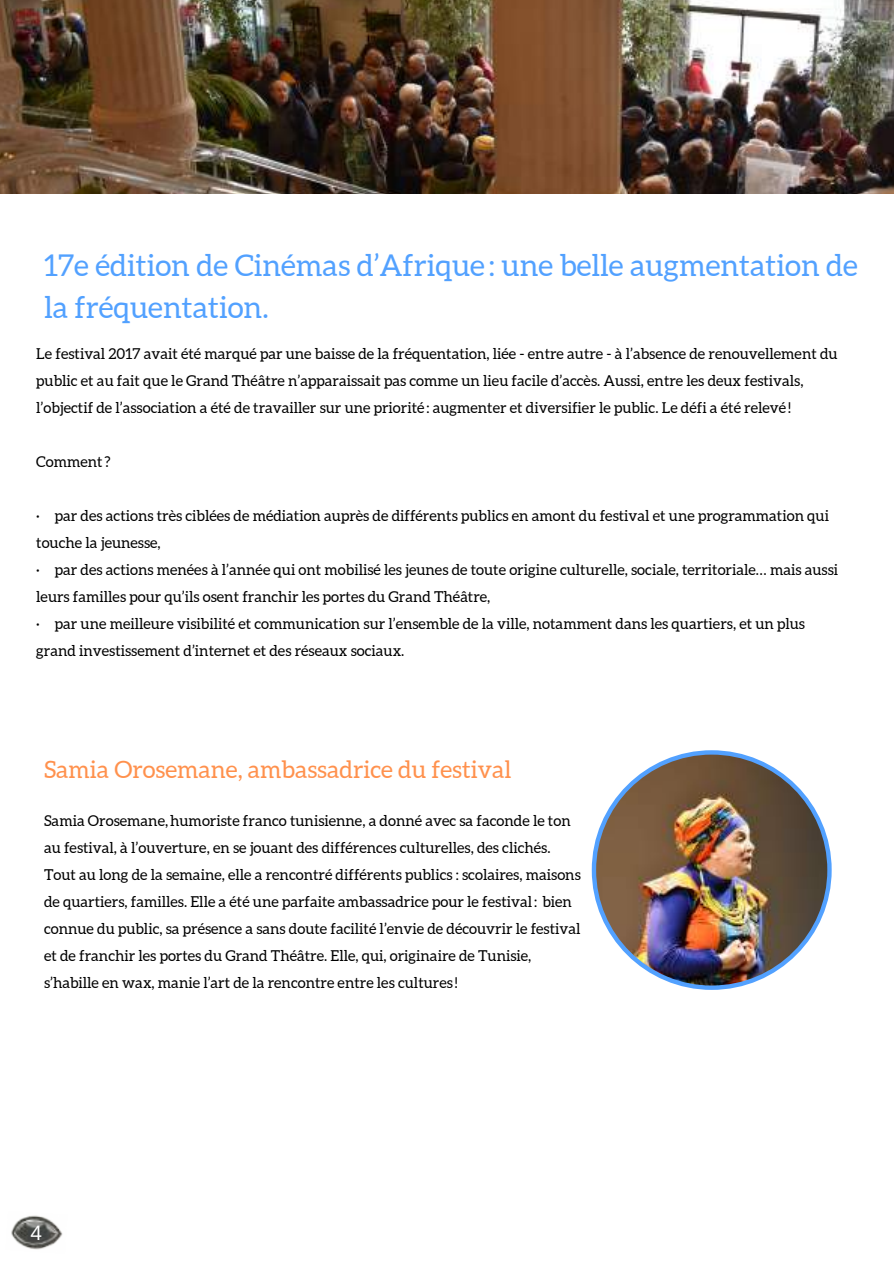
<style>
.page{position:relative;width:894px;height:1264px;background:#fff}
.page>*{position:absolute;margin:0;border:0;box-sizing:border-box;transform-origin:0 0}
.t1{font:30px/41.7px "Aleo";color:#52a1ff}
.t2{font:24px "Aleo";color:#ff914d}
.t3{font:20.85px "Arimo";color:#fff}
.t4{font:15px/27px "Aleo";color:#000}
</style>
<div class="page">
<img style="left:11px;top:1215px;width:52px;height:35px">
<img style="left:591px;top:750px;width:240px;height:239px">
<img style="left:0;top:0;width:893px;height:194px">
<h1 class="t1" style="left:44px;top:245px;width:815px">17e édition de Cinémas d’Afrique : une belle augmentation de la fréquentation.</h1>
<p class="t4" style="left:36px;top:340px;width:802px">Le festival 2017 avait été marqué par une baisse de la fréquentation, liée - entre autre - à l’absence de renouvellement du public et au fait que le Grand Théâtre n’apparaissait pas comme un lieu facile d’accès. Aussi, entre les deux festivals, l’objectif de l’association a été de travailler sur une priorité : augmenter et diversifier le public. Le défi a été relevé !</p>
<p class="t4" style="left:36px;top:448px;width:76px">Comment ?</p>
<p class="t4" style="left:36px;top:502px;width:803px">· par des actions très ciblées de médiation auprès de différents publics en amont du festival et une programmation qui touche la jeunesse,<br>· par des actions menées à l’année qui ont mobilisé les jeunes de toute origine culturelle, sociale, territoriale… mais aussi leurs familles pour qu’ils osent franchir les portes du Grand Théâtre,<br>· par une meilleure visibilité et communication sur l’ensemble de la ville, notamment dans les quartiers, et un plus grand investissement d’internet et des réseaux sociaux.</p>
<h2 class="t2" style="left:44px;top:756px;width:468px">Samia Orosemane, ambassadrice du festival</h2>
<p class="t4" style="left:44px;top:806px;width:538px">Samia Orosemane,humoriste franco tunisienne, a donné avec sa faconde le ton au festival, à l’ouverture, en se jouant des différences culturelles, des clichés.<br>Tout au long de la semaine, elle a rencontré différents publics : scolaires, maisons de quartiers, familles. Elle a été une parfaite ambassadrice pour le festival: bien connue du public, sa présence a sans doute facilité l’envie de découvrir le festival et de franchir les portes du Grand Théâtre. Elle, qui, originaire de Tunisie, s’habille en wax, manie l’art de la rencontre entre les cultures !</p>
<h3 class="t3" style="left:30px;top:1220px;width:13px">4</h3>
</div>
